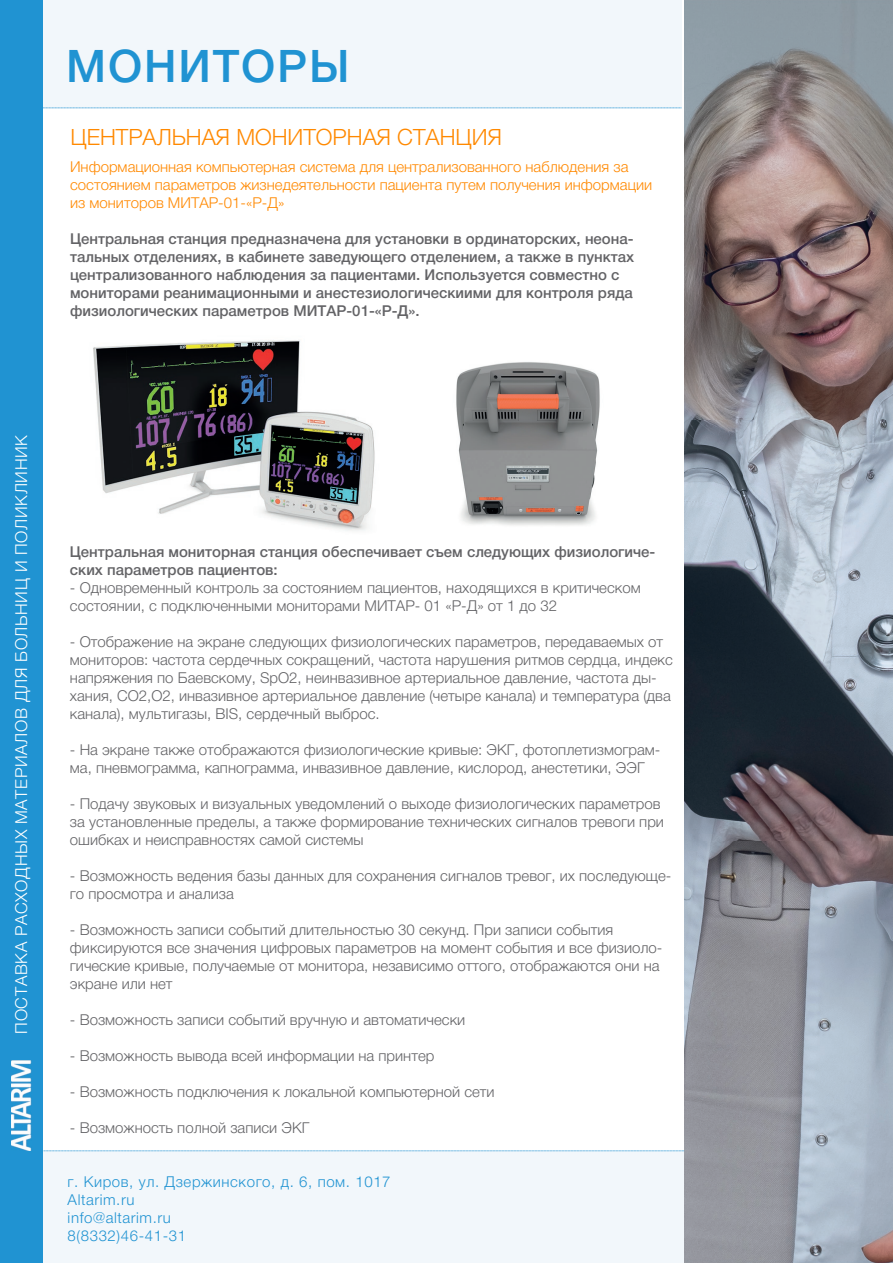
<style>
.page{position:relative;width:893px;height:1263px;background:#fff}
.page>*{position:absolute;margin:0;border:0;box-sizing:border-box;transform-origin:0 0}
.t1{font:500 45px "Helvetica Neue Cyr";letter-spacing:.04em;color:#2093d2}
.t2{font:300 22.5px "Helvetica Neue Cyr";color:#ff8900}
.t3{font:300 16.5px "Helvetica Neue Cyr";letter-spacing:.04em;color:#fff}
.t4{font:300 15px/18px "Helvetica Neue Cyr";color:#636366}
.t5{font:500 15px/18px "Helvetica Neue Cyr";color:#636366}
.t6{font:300 15px/18px "Helvetica Neue Cyr";color:#ff8900}
.t7{font:300 15px/18px "Helvetica Neue Cyr";letter-spacing:.04em;color:#2093d2}
</style>
<div class="page">
<img style="left:684px;top:0;width:209px;height:1263px">
<div style="left:43px;top:0;width:639px;height:108px;background:#f2f7fb"></div>
<svg style="left:43px;top:108px;width:639px;height:1px"></svg>
<div style="left:44px;top:1150px;width:640px;height:112px;background:#f2f7fb"></div>
<svg style="left:44px;top:1150px;width:640px;height:1px"></svg>
<div style="left:0;top:0;width:43px;height:1263px;background:#2093d2"></div>
<img style="left:11px;top:1060px;width:20px;height:91px">
<img style="left:93px;top:340px;width:282px;height:191px">
<img style="left:456px;top:362px;width:144px;height:164px">
<h1 class="t1" style="left:66px;top:41px;width:285px">МОНИТОРЫ</h1>
<h2 class="t2" style="left:70px;top:124px;width:433px">ЦЕНТРАЛЬНАЯ МОНИТОРНАЯ СТАНЦИЯ</h2>
<p class="t6" style="left:70px;top:158px;width:583px">Информационная компьютерная система для централизованного наблюдения за состоянием параметров жизнедеятельности пациента путем получения информации из мониторов МИТАР-01-«Р-Д»</p>
<p class="t5" style="left:70px;top:230px;width:565px">Центральная станция предназначена для установки в ординаторских, неона&shy;тальных отделениях, в кабинете заведующего отделением, а также в пунктах централизованного наблюдения за пациентами. Используется совместно с мониторами реанимационными и анестезиологическиими для контроля ряда физиологических параметров МИТАР-01-«Р-Д».</p>
<p class="t3" style="left:12px;top:1034px;width:600px;rotate:-90deg">ПОСТАВКА РАСХОДНЫХ МАТЕРИАЛОВ ДЛЯ БОЛЬНИЦ И ПОЛИКЛИНИК</p>
<p class="t5" style="left:70px;top:543px;width:587px">Центральная мониторная станция обеспечивает съем следующих физиологиче&shy;ских параметров пациентов:</p>
<p class="t4" style="left:70px;top:579px;width:572px">- Одновременный контроль за состоянием пациентов, находящихся в критическом состо янии, с подключенными мониторами МИТАР- 01 «Р-Д» от 1 до 32</p>
<p class="t4" style="left:70px;top:633px;width:604px">- Отображение на экране следующих физиологических параметров, передаваемых от монито ров: частота сердечных сокращений, частота нарушения ритмов сердца, индекс напряжения по Баевскому, SpО2, неинвазивное артериальное давление, частота ды&shy;хания, СО2,О2, инвазивное артериальное давление (четыре канала) и температура (два канала), мультигазы, BIS, сердечный выброс.</p>
<p class="t4" style="left:70px;top:741px;width:592px">- На экране также отображаются физиологические кривые: ЭКГ, фотоплетизмограм&shy;ма, пневмограмма, капнограмма, инвазивное давление, кислород, анестетики, ЭЭГ</p>
<p class="t4" style="left:70px;top:795px;width:595px">- Подачу звуковых и визуальных уведомлений о выходе физиологических параметров за уста новленные пределы, а также формирование технических сигналов тревоги при ошибках и не исправностях самой системы</p>
<p class="t4" style="left:70px;top:867px;width:603px">- Возможность ведения базы данных для сохранения сигналов тревог, их последующе&shy;го про смотра и анализа</p>
<p class="t4" style="left:70px;top:921px;width:594px">- Возможность записи событий длительностью 30 секунд. При записи события фиксиру ются все значения цифровых параметров на момент события и все физиоло&shy;гические кривые, получаемые от монитора, независимо оттого, отображаются они на экране или нет</p>
<p class="t4" style="left:70px;top:1011px;width:397px">- Возможность записи событий вручную и автоматически</p>
<p class="t4" style="left:70px;top:1047px;width:366px">- Возможность вывода всей информации на принтер</p>
<p class="t4" style="left:70px;top:1083px;width:426px">- Возможность подключения к локальной компьютерной сети</p>
<p class="t4" style="left:70px;top:1119px;width:241px">- Возможность полной записи ЭКГ</p>
<p class="t7" style="left:68px;top:1173px;width:324px">г. Киров, ул. Дзержинского, д. 6, пом. 1017<br>Altarim.ru<br>info@altarim.ru<br>8(8332)46-41-31</p>
</div>
